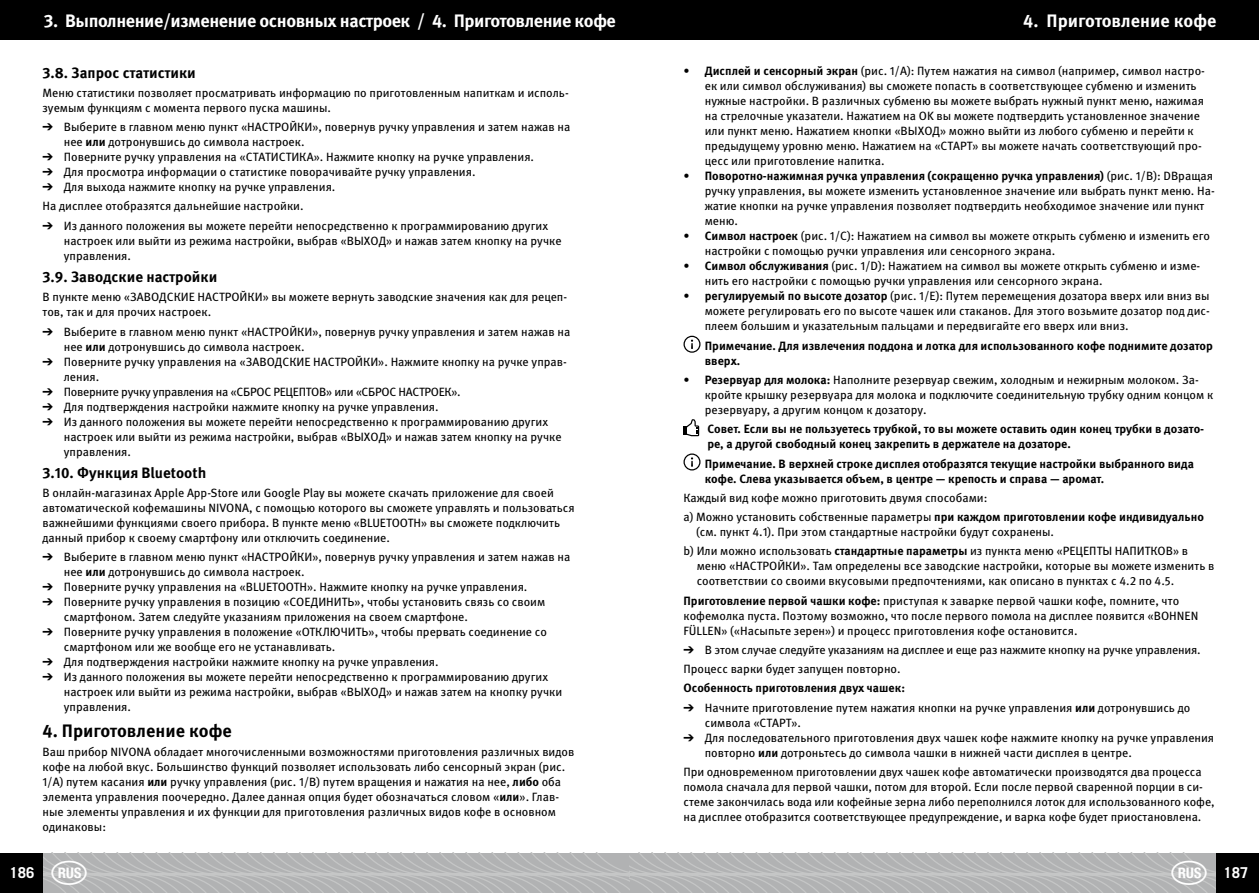
<style>
.page{position:relative;width:1259px;height:893px;background:#fff}
.page>*{position:absolute;margin:0;border:0;box-sizing:border-box;transform-origin:0 0}
.t1{font:700 18px "Meta Pro";letter-spacing:-.025em;color:#fff}
.t2{font:700 18px "Meta Pro";color:#000}
.t3{font:700 18px "Meta Pro";color:#fff}
.t4{font:700 15px "Meta Pro";color:#000}
.t5{font:700 15px "Trade Gothic LT Std";color:#fff}
.t6{font:12px/15px "Meta Pro";color:#000}
.t7{font:700 12px/15px "Meta Pro";color:#000}
.s1{font-weight:700}
</style>
<div class="page">
<svg style="left:683px;top:336px;width:17px;height:17px"></svg>
<svg style="left:683px;top:419px;width:16px;height:17px"></svg>
<svg style="left:683px;top:453px;width:17px;height:17px"></svg>
<div style="left:0;top:0;width:1258px;height:40px;background:#000"></div>
<div style="left:1216px;top:853px;width:42px;height:40px;background:#000"></div>
<div style="left:0;top:853px;width:42px;height:40px;background:#000"></div>
<svg style="left:42px;top:853px;width:1174px;height:40px;background:#b5b6b7"></svg>
<h1 class="t1" style="left:44px;top:9px;width:573px">3. Выполнение/изменение основных настроек / 4. Приготовление кофе</h1>
<h1 class="t3" style="left:1023px;top:9px;width:195px">4. Приготовление кофе</h1>
<p class="t4" style="left:43px;top:63px;width:155px">3.8. Запрос статистики</p>
<p class="t6" style="left:43px;top:85px;width:528px">Меню статистики позволяет просматривать информацию по приготовленным напиткам и исполь&shy;зуемым функциям с момента первого пуска машины.</p>
<p class="t6" style="left:64px;top:120px;width:508px">Выберите в главном меню пункт «НАСТРОЙКИ», повернув ручку управления и затем нажав на нее <span class="s1">или</span> дотронувшись до символа настроек.<br>Поверните ручку управления на «СТАТИСТИКА». Нажмите кнопку на ручке управления.<br>Для просмотра информации о статистике поворачивайте ручку управления.<br>Для выхода нажмите кнопку на ручке управления.</p>
<p class="t6" style="left:64px;top:197px;width:486px;line-height:19.2px;text-indent:-21px">На дисплее отобразятся дальнейшие настройки.<br>Из данного положения вы можете перейти непосредственно к программированию других</p>
<p class="t6" style="left:64px;top:233px;width:499px">настроек или выйти из режима настройки, выбрав «ВЫХОД» и нажав затем кнопку на ручке управления.</p>
<p class="t4" style="left:43px;top:267px;width:176px">3.9. Заводские настройки</p>
<p class="t6" style="left:43px;top:290px;width:526px">В пункте меню «ЗАВОДСКИЕ НАСТРОЙКИ» вы можете вернуть заводские значения как для рецеп&shy;тов, так и для прочих настроек.</p>
<p class="t6" style="left:64px;top:324px;width:508px">Выберите в главном меню пункт «НАСТРОЙКИ», повернув ручку управления и затем нажав на нее <span class="s1">или</span> дотронувшись до символа настроек.<br>Поверните ручку управления на «ЗАВОДСКИЕ НАСТРОЙКИ». Нажмите кнопку на ручке управ&shy;ления.<br>Поверните ручку управления на «СБРОС РЕЦЕПТОВ» или «СБРОС НАСТРОЕК».<br>Для подтверждения настройки нажмите кнопку на ручке управления.<br>Из данного положения вы можете перейти непосредственно к программированию других настроек или выйти из режима настройки, выбрав «ВЫХОД» и нажав затем кнопку на ручке управления.</p>
<p class="t4" style="left:43px;top:463px;width:165px">3.10. Функция Bluetooth</p>
<p class="t6" style="left:43px;top:485px;width:533px">В онлайн-магазинах Apple App-Store или Google Play вы можете скачать приложение для своей автоматической кофемашины NIVONA, с помощью которого вы сможете управлять и пользоваться важнейшими функциями своего прибора. В пункте меню «BLUETOOTH» вы сможете подключить данный прибор к своему смартфону или отключить соединение.</p>
<p class="t6" style="left:64px;top:550px;width:508px">Выберите в главном меню пункт «НАСТРОЙКИ», повернув ручку управления и затем нажав на нее <span class="s1">или</span> дотронувшись до символа настроек.<br>Поверните ручку управления на «BLUETOOTH». Нажмите кнопку на ручке управления.<br>Поверните ручку управления в позицию «СОЕДИНИТЬ», чтобы установить связь со своим смартфоном. Затем следуйте указаниям приложения на своем смартфоне.<br>Поверните ручку управления в положение «ОТКЛЮЧИТЬ», чтобы прервать соединение со смартфоном или же вообще его не устанавливать.<br>Для подтверждения настройки нажмите кнопку на ручке управления.<br>Из данного положения вы можете перейти непосредственно к программированию других настроек или выйти из режима настройки, выбрав «ВЫХОД» и нажав затем на кнопку ручки управления.</p>
<h1 class="t2" style="left:43px;top:719px;width:191px">4. Приготовление кофе</h1>
<p class="t6" style="left:43px;top:745px;width:533px">Ваш прибор NIVONA обладает многочисленными возможностями приготовления различных видов кофе на любой вкус. Большинство функций позволяет использовать либо сенсорный экран (рис.<br>1/A) путем касания <span class="s1">или</span> ручку управления (рис. 1/B) путем вращения и нажатия на нее, <span class="s1">либо</span> оба элемента управления поочередно. Далее данная опция будет обозначаться словом «<span class="s1">или</span>». Глав&shy;ные элементы управления и их функции для приготовления различных видов кофе в основном одинаковы:</p>
<p class="t6" style="left:705px;top:64px;width:502px;text-indent:-21px">• <span class="s1">Дисплей и сенсорный экран</span> (рис. 1/A): Путем нажатия на символ (например, символ настро&shy;ек или символ обслуживания) вы сможете попасть в соответствующее субменю и изменить нужные настройки. В различных субменю вы можете выбрать нужный пункт меню, нажимая на стрелочные указатели. Нажатием на OK вы можете подтвердить установленное значение или пункт меню. Нажатием кнопки «ВЫХОД» можно выйти из любого субменю и перейти к предыдущему уровню меню. Нажатием на «СТАРТ» вы можете начать соответствующий про&shy;цесс или приготовление напитка.</p>
<p class="t6" style="left:705px;top:169px;width:511px;text-indent:-21px">• <span class="s1">Поворотно-нажимная ручка управления (сокращенно ручка управления)</span> (рис. 1/В): DВращая ручку управления, вы можете изменить установленное значение или выбрать пункт меню. На&shy;жатие кнопки на ручке управления позволяет подтвердить необходимое значение или пункт меню.</p>
<p class="t6" style="left:705px;top:229px;width:507px;text-indent:-21px">• <span class="s1">Символ настроек</span> (рис. 1/C): Нажатием на символ вы можете открыть субменю и изменить его настройки с помощью ручки управления или сенсорного экрана.</p>
<p class="t6" style="left:705px;top:259px;width:497px;text-indent:-21px">• <span class="s1">Символ обслуживания</span> (рис. 1/D): Нажатием на символ вы можете открыть субменю и изме&shy;нить его настройки с помощью ручки управления или сенсорного экрана.</p>
<p class="t6" style="left:705px;top:289px;width:506px;text-align:justify;text-indent:-21px">• <span class="s1">регулируемый по высоте дозатор</span> (рис. 1/E): Путем перемещения дозатора вверх или вниз вы можете регулировать его по высоте чашек или стаканов. Для этого возьмите дозатор под дис&shy;плеем большим и указательным пальцами и передвигайте его вверх или вниз.</p>
<p class="t7" style="left:705px;top:338px;width:510px">Примечание. Для извлечения поддона и лотка для использованного кофе поднимите дозатор вверх.</p>
<p class="t6" style="left:705px;top:372px;width:510px;text-indent:-21px">• <span class="s1">Резервуар для молока:</span> Наполните резервуар свежим, холодным и нежирным молоком. За&shy;кройте крышку резервуара для молока и подключите соединительную трубку одним концом к резервуару, а другим концом к дозатору.</p>
<p class="t7" style="left:707px;top:422px;width:498px">Совет. Если вы не пользуетесь трубкой, то вы можете оставить один конец трубки в дозато&shy;ре, а другой свободный конец закрепить в держателе на дозаторе.</p>
<p class="t7" style="left:705px;top:456px;width:491px">Примечание. В верхней строке дисплея отобразятся текущие настройки выбранного вида кофе. Слева указывается объем, в центре — крепость и справа — аромат.</p>
<p class="t6" style="left:683px;top:488px;width:522px;line-height:19.2px">Каждый вид кофе можно приготовить двумя способами:<br>a) Можно установить собственные параметры <span class="s1">при каждом приготовлении кофе индивидуально</span></p>
<p class="t6" style="left:683px;top:522px;width:506px;line-height:19.2px;text-indent:13px">(см. пункт 4.1). При этом стандартные настройки будут сохранены.<br>b) Или можно использовать <span class="s1">стандартные параметры</span> из пункта меню «РЕЦЕПТЫ НАПИТКОВ» в</p>
<p class="t6" style="left:696px;top:559px;width:519px">меню «НАСТРОЙКИ». Там определены все заводские настройки, которые вы можете изменить в соответствии со своими вкусовыми предпочтениями, как описано в пунктах с 4.2 по 4.5.</p>
<p class="t6" style="left:683px;top:593px;width:516px"><span class="s1">Приготовление первой чашки кофе:</span> приступая к заварке первой чашки кофе, помните, что кофемолка пуста. Поэтому возможно, что после первого помола на дисплее появится «BOHNEN<br>FÜLLEN» («Насыпьте зерен») и процесс приготовления кофе остановится.</p>
<p class="t6" style="left:683px;top:640px;width:518px;line-height:19.2px;text-indent:21px">В этом случае следуйте указаниям на дисплее и еще раз нажмите кнопку на ручке управления.<br>Процесс варки будет запущен повторно.</p>
<p class="t6" style="left:705px;top:678px;width:487px;line-height:19.2px;text-indent:-21px"><span class="s1">Особенность приготовления двух чашек:<br></span>Начните приготовление путем нажатия кнопки на ручке управления <span class="s1">или</span> дотронувшись до</p>
<p class="t6" style="left:705px;top:715px;width:511px">символа «СТАРТ».<br>Для последовательного приготовления двух чашек кофе нажмите кнопку на ручке управления повторно <span class="s1">или</span> дотроньтесь до символа чашки в нижней части дисплея в центре.</p>
<p class="t6" style="left:683px;top:764px;width:533px">При одновременном приготовлении двух чашек кофе автоматически производятся два процесса помола сначала для первой чашки, потом для второй. Если после первой сваренной порции в си&shy;стеме закончилась вода или кофейные зерна либо переполнился лоток для использованного кофе, на дисплее отобразится соответствующее предупреждение, и варка кофе будет приостановлена.</p>
<p class="t5" style="left:9px;top:863px;width:27px">186</p>
<p class="t5" style="left:1223px;top:863px;width:27px">187</p>
</div>
